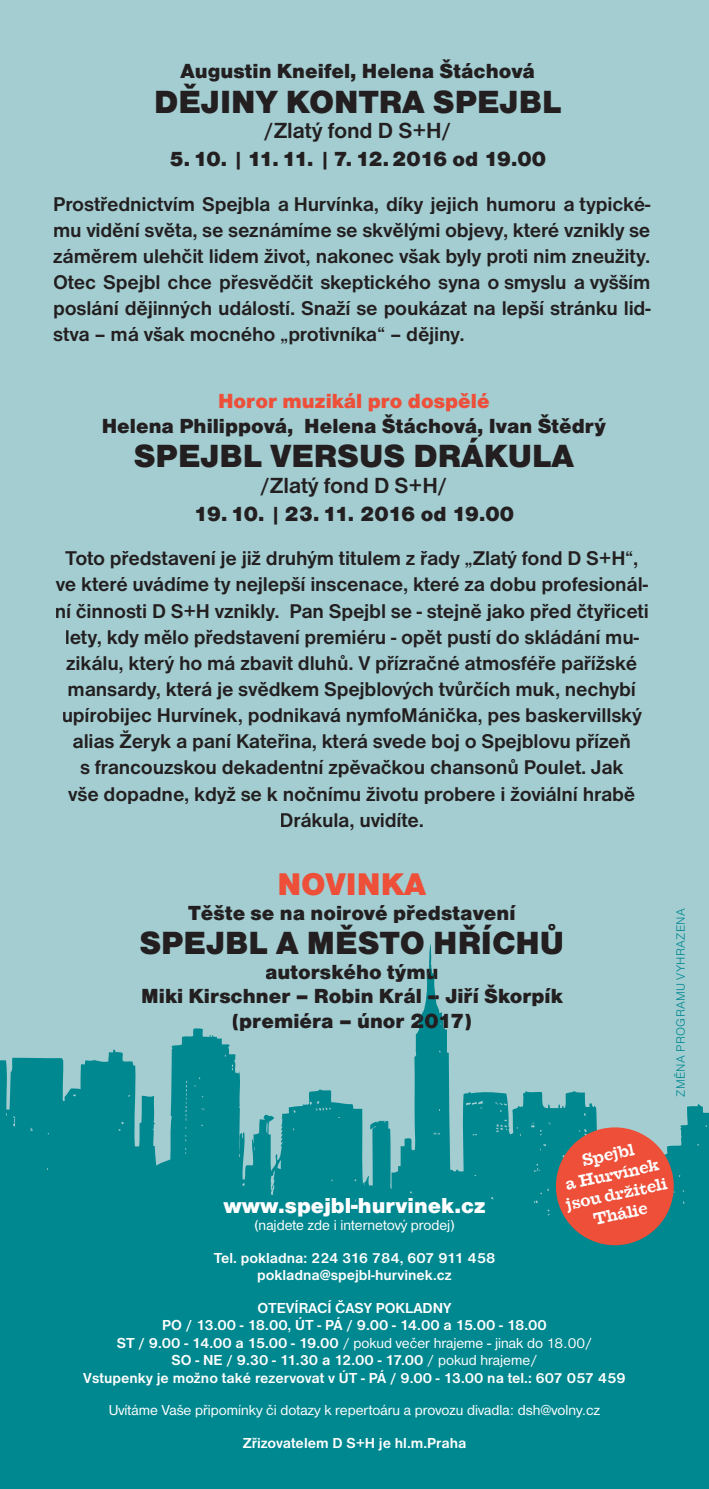
<style>
.page{position:relative;width:709px;height:1489px;background:#fff}
.page>*{position:absolute;margin:0;border:0;box-sizing:border-box;transform-origin:0 0}
.t1{font:33.25px "Nimbus Sans DOT Blac";color:#231f20}
.t2{font:32.5px "Nimbus Sans DOT Blac";color:#ed4f39}
.t3{font:700 22.75px "Nimbus Sans DOT";letter-spacing:-.01em;color:#231f20}
.t4{font:22.5px "Nimbus Sans DOT Blac";color:#fff}
.t5{font:21.25px/24.5px "Nimbus Sans DOT Blac";color:#231f20;text-align:center}
.t6{font:21.25px "Nimbus Sans DOT Blac";letter-spacing:-.05em;color:#231f20}
.t7{font:21.25px "Nimbus Sans DOT Blac";letter-spacing:-.045em;color:#231f20}
.t8{font:700 20.5px/26px "Nimbus Sans DOT";letter-spacing:-.01em;color:#231f20;text-align:justify}
.t9{font:700 16.25px/20px "Farao";color:#fff;text-align:center}
.t10{font:700 15px/17.5px "Nimbus Sans DOT";color:#fff;text-align:center}
.t11{font:15px/32.5px "Nimbus Sans DOT";color:#fff;text-align:center}
.t12{font:12.5px "Nimbus Sans DOT Ligh";letter-spacing:.025em;color:#008890}
.s1{font-family:"Nimbus Sans DOT";font-weight:700}
.s2{color:#ed4f39}
.s3{font-weight:400}
.s4{font-weight:700}
</style>
<div class="page">
<div style="left:0;top:0;width:709px;height:1488px;background:#a3cdd1"></div>
<div style="left:0;top:1218px;width:709px;height:270px;background:#008890"></div>
<svg style="left:0;top:954px;width:709px;height:264px"></svg>
<svg style="left:550px;top:1121px;width:129px;height:125px"></svg>
<svg style="left:142px;top:963px;width:421px;height:43px"></svg>
<svg style="left:233px;top:1012px;width:238px;height:18px"></svg>
<p class="t5" style="left:180px;top:58px;width:356px">Augustin Kneifel, Helena Štáchová</p>
<p class="t1" style="left:154px;top:82px;width:409px">DĚJINY KONTRA SPEJBL</p>
<p class="t3" style="left:264px;top:118px;width:189px">/Zlatý fond D S+H/</p>
<p class="t6" style="left:169px;top:146px;width:378px">5. 10. <span class="s1">|</span> 11. 11. <span class="s1">|</span> 7. 12. 2016 od 19.00</p>
<p class="t8" style="left:53px;top:191px;width:599px">Prostřednictvím Spejbla a Hurvínka, díky jejich humoru a typické&shy;mu vidění světa, se seznámíme se skvělými objevy, které vznikly se záměrem ulehčit lidem život, nakonec však byly proti nim zneužity.<br>Otec Spejbl chce přesvědčit skeptického syna o smyslu a vyšším poslání dějinných událostí. Snaží se poukázat na lepší stránku lid&shy;stva – má však mocného „protivníka“ – dějiny.</p>
<p class="t5" style="left:102px;top:389px;width:506px"><span class="s2">Horor muzikál pro dospělé<br></span>Helena Philippová, Helena Štáchová, Ivan Štědrý</p>
<p class="t1" style="left:134px;top:437px;width:441px">SPEJBL VERSUS DRÁKULA</p>
<p class="t3" style="left:260px;top:473px;width:189px">/Zlatý fond D S+H/</p>
<p class="t7" style="left:193px;top:501px;width:322px">19. 10. <span class="s1">|</span> 23. 11. 2016 od 19.00</p>
<p class="t8" style="left:55px;top:545px;width:595px;text-align:center">Toto představení je již druhým titulem z řady „Zlatý fond D S+H“, ve které uvádíme ty nejlepší inscenace, které za dobu profesionál&shy;ní činnosti D S+H vznikly. Pan Spejbl se - stejně jako před čtyřiceti lety, kdy mělo představení premiéru - opět pustí do skládání mu&shy;zikálu, který ho má zbavit dluhů. V přízračné atmosféře pařížské mansardy, která je svědkem Spejblových tvůrčích muk, nechybí upírobijec Hurvínek, podnikavá nymfoMánička, pes baskervillský alias Žeryk a paní Kateřina, která svede boj o Spejblovu přízeň<br>s francouzskou dekadentní zpěvačkou chansonů Poulet. Jak<br>vše dopadne, když se k nočnímu životu probere i žoviální hrabě Drákula, uvidíte.</p>
<p class="t2" style="left:277px;top:865px;width:150px">NOVINKA</p>
<p class="t5" style="left:188px;top:900px;width:329px">Těšte se na noirové představení</p>
<p class="t1" style="left:139px;top:923px;width:426px">SPEJBL A MĚSTO HŘÍCHŮ</p>
<p class="t5" style="left:141px;top:959px;width:423px">autorského týmu<br>Miki Kirschner – Robin Král – Jiří Škorpík (premiéra – únor 2017)</p>
<p class="t12" style="left:673px;top:1096px;width:189px;rotate:-90deg">ZMĚNA PROGRAMU VYHRAZENA</p>
<p class="t9" style="left:556px;top:1157px;width:105px;rotate:-12deg">Spejbl<br>a Hurvínek jsou držiteli<br>Thálie</p>
<p class="t4" style="left:223px;top:1191px;width:264px">www.spejbl-hurvinek.cz</p>
<p class="t10" style="left:214px;top:1209px;width:283px;line-height:32.5px"><span class="s3">(najdete zde i internetový prodej)<br></span>Tel. pokladna: 224 316 784, 607 911 458</p>
<p class="t10" style="left:257px;top:1259px;width:196px;line-height:32.5px;text-align:left">pokladna@spejbl-hurvinek.cz<br>OTEVÍRACÍ ČASY POKLADNY</p>
<p class="t10" style="left:83px;top:1316px;width:544px">PO / 13.00 - 18.00, ÚT - PÁ / 9.00 - 14.00 a 15.00 - 18.00<br>ST / 9.00 - 14.00 a 15.00 - 19.00 <span class="s3">/ pokud večer hrajeme - jinak do 18.00/<br></span>SO - NE / 9.30 - 11.30 a 12.00 - 17.00 <span class="s3">/ pokud hrajeme/<br></span>Vstupenky je možno také rezervovat v ÚT - PÁ / 9.00 - 13.00 na tel.: 607 057 459</p>
<p class="t11" style="left:109px;top:1394px;width:493px">Uvítáme Vaše připomínky či dotazy k repertoáru a provozu divadla: dsh@volny.cz<br><span class="s4">Zřizovatelem D S+H je hl.m.Praha</span></p>
</div>
